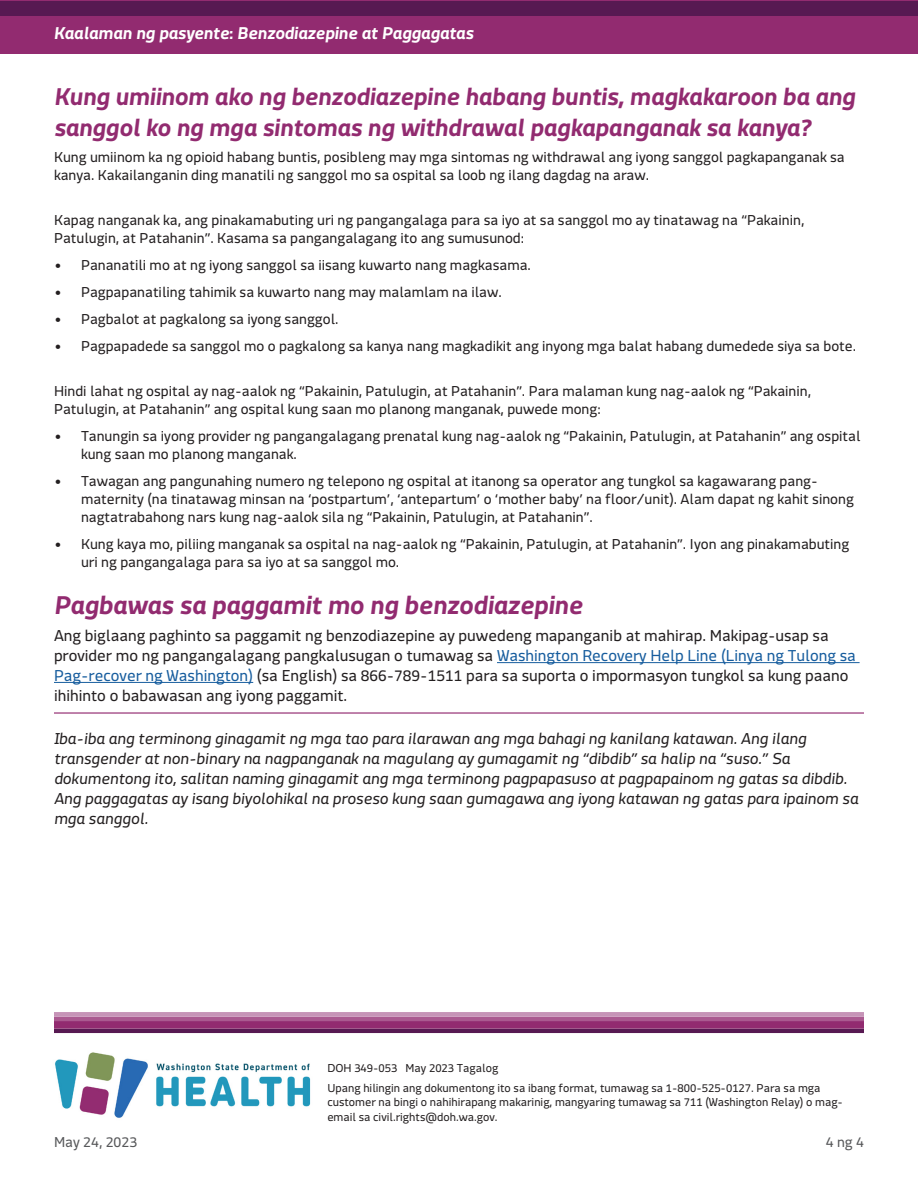
<style>
.page{position:relative;width:918px;height:1188px;background:#fff}
.page>*{position:absolute;margin:0;border:0;box-sizing:border-box;transform-origin:0 0}
.t1{font:italic 700 27px "Macho Modular";color:#922b70}
.t2{font:italic 700 25.5px/30.6px "Macho Modular";color:#922b70}
.t3{font:italic 700 18px "Macho Modular";color:#fff}
.t4{font:italic 16.5px/19.8px "Macho Modular";color:#231f20}
.t5{font:16.5px/19.8px "Macho Modular";color:#231f20}
.t6{font:15px/18px "Macho Modular";color:#231f20}
.t7{font:15px "Macho Modular";color:#57585a}
.t8{font:12px/14.4px "Macho Modular";color:#231f20}
.s1{color:#175d9e}
</style>
<div class="page">
<div style="left:0;top:1px;width:918px;height:53px;background:#922b70"></div>
<div style="left:0;top:1px;width:918px;height:15px;background:#571952"></div>
<hr style="left:497px;top:662px;width:363px;height:1px;background:#175d9e">
<hr style="left:54px;top:682px;width:199px;height:1px;background:#175d9e">
<hr style="left:54px;top:1029px;width:810px;height:4px;background:#571952">
<img style="left:55px;top:1052px;width:256px;height:66px">
<div style="left:54px;top:1021px;width:810px;height:8px;background:#922b70"></div>
<hr style="left:54px;top:1017px;width:810px;height:4px;background:#aa5a90">
<div style="left:54px;top:1012px;width:810px;height:5px;background:#c694b7"></div>
<hr style="left:54px;top:712px;width:810px;height:2px;background:#aa5a90">
<p class="t3" style="left:54px;top:23px;width:421px">Kaalaman ng pasyente: Benzodiazepine at Paggagatas</p>
<p class="t2" style="left:54px;top:81px;width:803px">Kung umiinom ako ng benzodiazepine habang buntis, magkakaroon ba ang sanggol ko ng mga sintomas ng withdrawal pagkapanganak sa kanya?</p>
<p class="t6" style="left:54px;top:148px;width:792px">Kung umiinom ka ng opioid habang buntis, posibleng may mga sintomas ng withdrawal ang iyong sanggol pagkapanganak sa kanya. Kakailanganin ding manatili ng sanggol mo sa ospital sa loob ng ilang dagdag na araw.</p>
<p class="t6" style="left:54px;top:211px;width:752px">Kapag nanganak ka, ang pinakamabuting uri ng pangangalaga para sa iyo at sa sanggol mo ay tinatawag na “Pakainin,<br>Patulugin, at Patahanin”. Kasama sa pangangalagang ito ang sumusunod:</p>
<p class="t6" style="left:54px;top:256px;width:478px">• Pananatili mo at ng iyong sanggol sa iisang kuwarto nang magkasama.</p>
<p class="t6" style="left:54px;top:283px;width:449px">• Pagpapanatiling tahimik sa kuwarto nang may malamlam na ilaw.</p>
<p class="t6" style="left:54px;top:310px;width:286px">• Pagbalot at pagkalong sa iyong sanggol.</p>
<p class="t6" style="left:54px;top:337px;width:804px">• Pagpapadede sa sanggol mo o pagkalong sa kanya nang magkadikit ang inyong mga balat habang dumedede siya sa bote.</p>
<p class="t6" style="left:54px;top:382px;width:759px">Hindi lahat ng ospital ay nag-aalok ng “Pakainin, Patulugin, at Patahanin”. Para malaman kung nag-aalok ng “Pakainin,<br>Patulugin, at Patahanin” ang ospital kung saan mo planong manganak, puwede mong:</p>
<p class="t6" style="left:81px;top:427px;width:781px;text-indent:-27px">• Tanungin sa iyong provider ng pangangalagang prenatal kung nag-aalok ng “Pakainin, Patulugin, at Patahanin” ang ospital kung saan mo planong manganak.</p>
<p class="t6" style="left:81px;top:472px;width:774px;text-indent:-27px">• Tawagan ang pangunahing numero ng telepono ng ospital at itanong sa operator ang tungkol sa kagawarang pang&shy;maternity (na tinatawag minsan na ‘postpartum’, ‘antepartum’ o ‘mother baby’ na floor/unit). Alam dapat ng kahit sinong nagtatrabahong nars kung nag-aalok sila ng “Pakainin, Patulugin, at Patahanin”.</p>
<p class="t6" style="left:81px;top:535px;width:770px;text-indent:-27px">• Kung kaya mo, piliing manganak sa ospital na nag-aalok ng “Pakainin, Patulugin, at Patahanin”. Iyon ang pinakamabuting uri ng pangangalaga para sa iyo at sa sanggol mo.</p>
<p class="t1" style="left:54px;top:589px;width:530px">Pagbawas sa paggamit mo ng benzodiazepine</p>
<p class="t5" style="left:54px;top:626px;width:803px">Ang biglaang paghinto sa paggamit ng benzodiazepine ay puwedeng mapanganib at mahirap. Makipag-usap sa provider mo ng pangangalagang pangkalusugan o tumawag sa <span class="s1">Washington Recovery Help Line (Linya ng Tulong sa Pag-recover ng Washington)</span> (sa English) sa 866-789-1511 para sa suporta o impormasyon tungkol sa kung paano ihihinto o babawasan ang iyong paggamit.</p>
<p class="t4" style="left:54px;top:729px;width:806px">Iba-iba ang terminong ginagamit ng mga tao para ilarawan ang mga bahagi ng kanilang katawan. Ang ilang transgender at non-binary na nagpanganak na magulang ay gumagamit ng “dibdib” sa halip na “suso.” Sa dokumentong ito, salitan naming ginagamit ang mga terminong pagpapasuso at pagpapainom ng gatas sa dibdib.<br>Ang paggagatas ay isang biyolohikal na proseso kung saan gumagawa ang iyong katawan ng gatas para ipainom sa mga sanggol.</p>
<p class="t8" style="left:327px;top:1060px;width:172px">DOH 349-053 May 2023 Tagalog</p>
<p class="t8" style="left:327px;top:1081px;width:517px">Upang hilingin ang dokumentong ito sa ibang format, tumawag sa 1-800-525-0127. Para sa mga customer na bingi o nahihirapang makarinig, mangyaring tumawag sa 711 (Washington Relay) o mag&shy;email sa civil.rights@doh.wa.gov.</p>
<p class="t7" style="left:54px;top:1133px;width:85px">May 24, 2023</p>
<p class="t7" style="left:826px;top:1133px;width:40px">4 ng 4</p>
</div>
